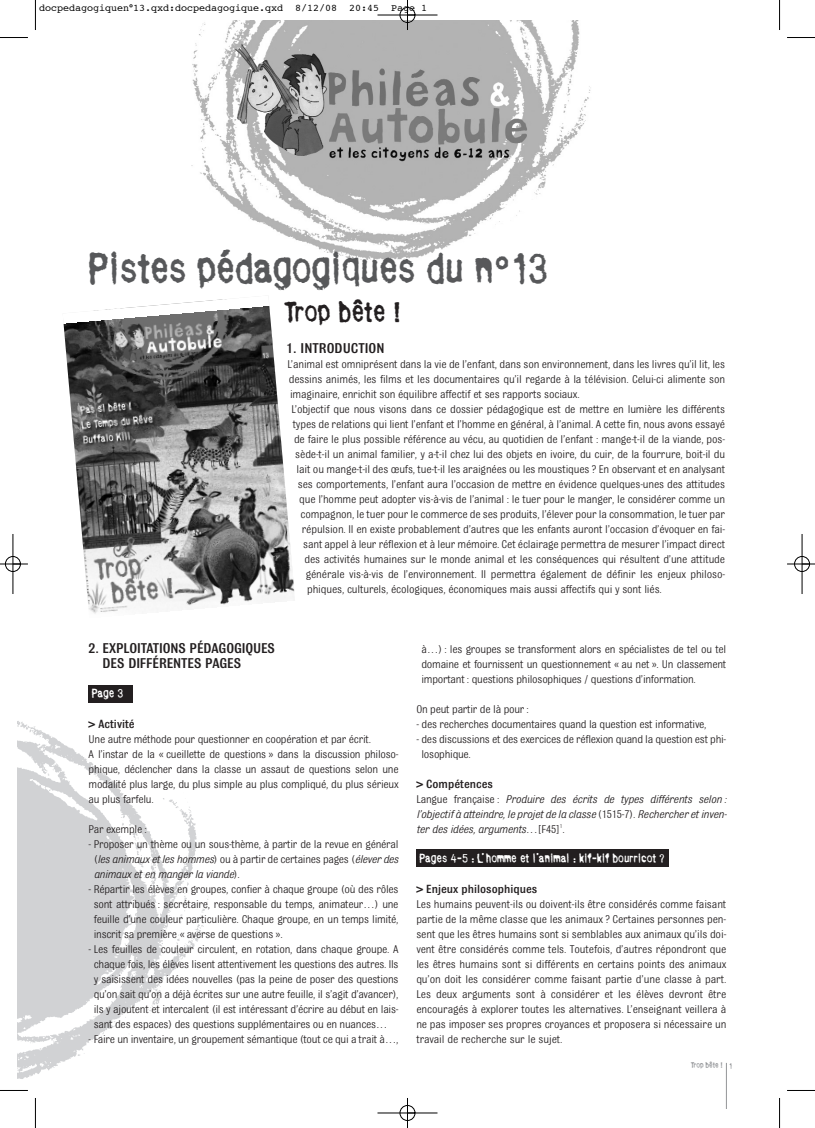
<style>
.page{position:relative;width:815px;height:1128px;background:#fff}
.page>*{position:absolute;margin:0;border:0;box-sizing:border-box;transform-origin:0 0}
.t1{font:41.25px "Bull Inked";letter-spacing:-.015em;color:#57585a}
.t2{font:27.5px "Bull Inked";color:#231f20}
.t3{font:500 15px/15px "Bulldog";letter-spacing:-.01em;color:#231f20}
.t4{font:500 12.5px "Bulldog";color:#231f20}
.t5{font:11.88px/15px "Bulldog";letter-spacing:-.015em;color:#231f20;text-align:justify}
.t6{font:italic 11.88px/15px "Bulldog";letter-spacing:-.02em;color:#231f20;text-align:justify}
.t7{font:11.88px "Bull Inked";color:#fff}
.t8{font:10px "Courier";color:#000}
.t9{font:7.5px "Bull Inked";color:#939598}
.s1{font-style:italic}
.s2{font-style:normal}
</style>
<div class="page">
<div style="left:416px;top:849px;width:252px;height:18px;background:#231f20"></div>
<div style="left:89px;top:684px;width:44px;height:18px;background:#231f20"></div>
<img style="left:191px;top:20px;width:400px;height:240px">
<img style="left:18px;top:699px;width:190px;height:409px">
<hr style="left:726px;top:1062px;width:1px;height:46px;background:#939598">
<img style="left:64px;top:306px;width:231px;height:308px">
<hr style="left:35px;top:0;width:1px;height:30px;background:#000">
<svg style="left:0;top:37px;width:28px;height:1px"></svg>
<hr style="left:779px;top:0;width:1px;height:30px;background:#000">
<svg style="left:787px;top:37px;width:28px;height:1px"></svg>
<hr style="left:35px;top:1097px;width:1px;height:30px;background:#000">
<svg style="left:0;top:1090px;width:28px;height:1px"></svg>
<hr style="left:779px;top:1097px;width:1px;height:30px;background:#000">
<svg style="left:787px;top:1090px;width:28px;height:1px"></svg>
<hr style="left:377px;top:15px;width:60px;height:1px;background:#000">
<hr style="left:377px;top:1112px;width:60px;height:1px;background:#000">
<hr style="left:13px;top:534px;width:1px;height:60px;background:#000">
<hr style="left:802px;top:534px;width:1px;height:60px;background:#000">
<hr style="left:407px;top:0;width:1px;height:30px;background:#000">
<hr style="left:407px;top:1097px;width:1px;height:30px;background:#000">
<svg style="left:0;top:563px;width:28px;height:1px"></svg>
<svg style="left:787px;top:563px;width:28px;height:1px"></svg>
<div style="left:400px;top:7px;width:15px;height:16px;border:1px solid #000;border-radius:50%"></div>
<div style="left:400px;top:1105px;width:15px;height:15px;border:1px solid #000;border-radius:50%"></div>
<div style="left:5px;top:556px;width:16px;height:15px;border:1px solid #000;border-radius:50%"></div>
<div style="left:794px;top:556px;width:16px;height:15px;border:1px solid #000;border-radius:50%"></div>
<p class="t8" style="left:39px;top:4px;width:389px">docpedagogiquen°13.qxd:docpedagogique.qxd 8/12/08 20:45 Page 1</p>
<p class="t1" style="left:89px;top:252px;width:461px">Pistes pédagogiques du n°13</p>
<p class="t2" style="left:284px;top:301px;width:119px">Trop bête !</p>
<p class="t3" style="left:286px;top:341px;width:100px">1. INTRODUCTION</p>
<p class="t5" style="left:287px;top:357px;width:439px">L’animal est omniprésent dans la vie de l’enfant, dans son environnement, dans les livres qu’il lit, les</p>
<p class="t5" style="left:289px;top:372px;width:438px">dessins animés, les films et les documentaires qu’il regarde à la télévision. Celui-ci alimente son</p>
<p class="t5" style="left:290px;top:387px;width:291px">imaginaire, enrichit son équilibre affectif et ses rapports sociaux.</p>
<p class="t5" style="left:291px;top:402px;width:435px">L’objectif que nous visons dans ce dossier pédagogique est de mettre en lumière les différents</p>
<p class="t5" style="left:293px;top:417px;width:434px">types de relations qui lient l’enfant et l’homme en général, à l’animal. A cette fin, nous avons essayé</p>
<p class="t5" style="left:294px;top:432px;width:433px">de faire le plus possible référence au vécu, au quotidien de l’enfant : mange-t-il de la viande, pos-</p>
<p class="t5" style="left:295px;top:447px;width:431px">sède-t-il un animal familier, y a-t-il chez lui des objets en ivoire, du cuir, de la fourrure, boit-il du</p>
<p class="t5" style="left:297px;top:462px;width:430px">lait ou mange-t-il des œufs, tue-t-il les araignées ou les moustiques ? En observant et en analysant</p>
<p class="t5" style="left:298px;top:477px;width:429px">ses comportements, l’enfant aura l’occasion de mettre en évidence quelques-unes des attitudes</p>
<p class="t5" style="left:299px;top:492px;width:427px">que l’homme peut adopter vis-à-vis de l’animal : le tuer pour le manger, le considérer comme un</p>
<p class="t5" style="left:301px;top:507px;width:426px">compagnon, le tuer pour le commerce de ses produits, l’élever pour la consommation, le tuer par</p>
<p class="t5" style="left:302px;top:522px;width:425px">répulsion. Il en existe probablement d’autres que les enfants auront l’occasion d’évoquer en fai-</p>
<p class="t5" style="left:303px;top:537px;width:423px">sant appel à leur réflexion et à leur mémoire. Cet éclairage permettra de mesurer l’impact direct</p>
<p class="t5" style="left:304px;top:552px;width:422px">des activités humaines sur le monde animal et les conséquences qui résultent d’une attitude</p>
<p class="t5" style="left:306px;top:567px;width:421px">générale vis-à-vis de l’environnement. Il permettra également de définir les enjeux philoso-</p>
<p class="t5" style="left:307px;top:582px;width:356px">phiques, culturels, écologiques, économiques mais aussi affectifs qui y sont liés.</p>
<p class="t3" style="left:103px;top:641px;width:174px;text-indent:-14px">2. EXPLOITATIONS PÉDAGOGIQUES<br>DES DIFFÉRENTES PAGES</p>
<p class="t7" style="left:92px;top:688px;width:33px">Page 3</p>
<p class="t4" style="left:89px;top:719px;width:48px">&gt; Activité</p>
<p class="t5" style="left:89px;top:732px;width:312px;text-align:left">Une autre méthode pour questionner en coopération et par écrit.<br>A l’instar de la « cueillette de questions » dans la discussion philoso&shy;phique, déclencher dans la classe un assaut de questions selon une modalité plus large, du plus simple au plus compliqué, du plus sérieux au plus farfelu.</p>
<p class="t5" style="left:89px;top:822px;width:60px">Par exemple :</p>
<p class="t5" style="left:94px;top:837px;width:306px;text-indent:-5px">- Proposer un thème ou un sous-thème, à partir de la revue en général (<span class="s1">les animaux et les hommes</span>) ou à partir de certaines pages (<span class="s1">élever des animaux et en manger la viande</span>).</p>
<p class="t5" style="left:94px;top:882px;width:306px;text-indent:-5px">- Répartir les élèves en groupes, confier à chaque groupe (où des rôles sont attribués : secrétaire, responsable du temps, animateur…) une feuille d’une couleur particulière. Chaque groupe, en un temps limité, inscrit sa première « averse de questions ».</p>
<p class="t5" style="left:89px;top:942px;width:312px;text-align:center">- Les feuilles de couleur circulent, en rotation, dans chaque groupe. A chaque fois, les élèves lisent attentivement les questions des autres. Ils y saisissent des idées nouvelles (pas la peine de poser des questions qu’on sait qu’on a déjà écrites sur une autre feuille, il s’agit d’avancer), ils y ajoutent et intercalent (il est intéressant d’écrire au début en lais&shy;sant des espaces) des questions supplémentaires ou en nuances…</p>
<p class="t5" style="left:89px;top:1032px;width:312px">- Faire un inventaire, un groupement sémantique (tout ce qui a trait à…,</p>
<p class="t5" style="left:421px;top:642px;width:306px">à…) : les groupes se transforment alors en spécialistes de tel ou tel domaine et fournissent un questionnement « au net ». Un classement important : questions philosophiques / questions d’information.</p>
<p class="t5" style="left:416px;top:702px;width:114px">On peut partir de là pour :</p>
<p class="t5" style="left:416px;top:717px;width:292px">- des recherches documentaires quand la question est informative,</p>
<p class="t5" style="left:421px;top:732px;width:306px;text-indent:-5px">- des discussions et des exercices de réflexion quand la question est phi&shy;losophique.</p>
<p class="t4" style="left:416px;top:779px;width:78px">&gt; Compétences</p>
<p class="t6" style="left:416px;top:792px;width:312px"><span class="s2">Langue française :</span> Produire des écrits de types différents selon : l’objectif à atteindre, le projet de la classe <span class="s2">(1515-7).</span> Rechercher et inven&shy;ter des idées, arguments…<span class="s2">[F45]</span><sup>1</sup><span class="s2">.</span></p>
<p class="t7" style="left:419px;top:853px;width:247px">Pages 4-5 : L’homme et l’animal : kif-kif bourricot ?</p>
<p class="t4" style="left:416px;top:884px;width:123px">&gt; Enjeux philosophiques</p>
<p class="t5" style="left:416px;top:897px;width:312px">Les humains peuvent-ils ou doivent-ils être considérés comme faisant partie de la même classe que les animaux ? Certaines personnes pen&shy;sent que les êtres humains sont si semblables aux animaux qu’ils doi&shy;vent être considérés comme tels. Toutefois, d’autres répondront que les êtres humains sont si différents en certains points des animaux qu’on doit les considérer comme faisant partie d’une classe à part.<br>Les deux arguments sont à considérer et les élèves devront être encouragés à explorer toutes les alternatives. L’enseignant veillera à ne pas imposer ses propres croyances et proposera si nécessaire un travail de recherche sur le sujet.</p>
<p class="t9" style="left:691px;top:1062px;width:43px">Trop bête ! 1</p>
</div>
